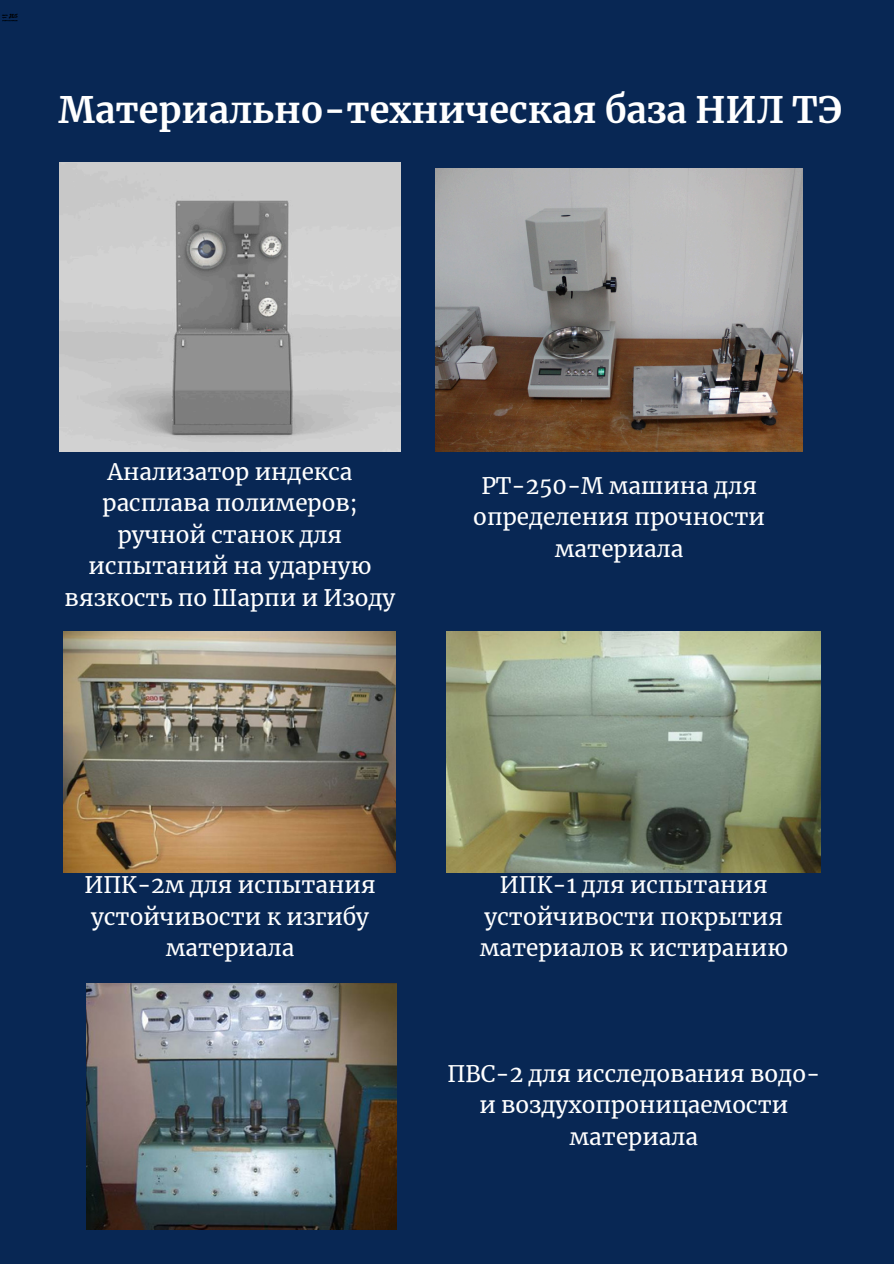
<style>
.page{position:relative;width:894px;height:1264px;background:#fff}
.page>*{position:absolute;margin:0;border:0;box-sizing:border-box;transform-origin:0 0}
.t1{font:700 36px "Merriweather";color:#fff}
.t2{font:22.5px/31.5px "Merriweather";color:#fff;text-align:center}
.t3{font:6px "Lemon Tuesday";color:#000}
</style>
<div class="page">
<div style="left:0;top:0;width:893px;height:1263px;background:#082754"></div>
<img style="left:446px;top:631px;width:374px;height:241px">
<img style="left:64px;top:631px;width:332px;height:241px">
<img style="left:86px;top:983px;width:310px;height:246px">
<img style="left:60px;top:163px;width:341px;height:289px">
<img style="left:435px;top:169px;width:367px;height:282px">
<p class="t3" style="left:9px;top:11px;width:10px">20%</p>
<h1 class="t1" style="left:58px;top:87px;width:784px">Материально-техническая база НИЛ ТЭ</h1>
<p class="t2" style="left:65px;top:456px;width:332px">Анализатор индекса расплава полимеров; ручной станок для испытаний на ударную вязкость по Шарпи и Изоду</p>
<p class="t2" style="left:473px;top:470px;width:293px">РТ-250-М машина для определения прочности материала</p>
<p class="t2" style="left:84px;top:869px;width:293px">ИПК-2м для испытания устойчивости к изгибу материала</p>
<p class="t2" style="left:479px;top:869px;width:310px">ИПК-1 для испытания устойчивости покрытия материалов к истиранию</p>
<p class="t2" style="left:447px;top:1057px;width:374px">ПВС-2 для исследования водо&shy;и воздухопроницаемости материала</p>
</div>
